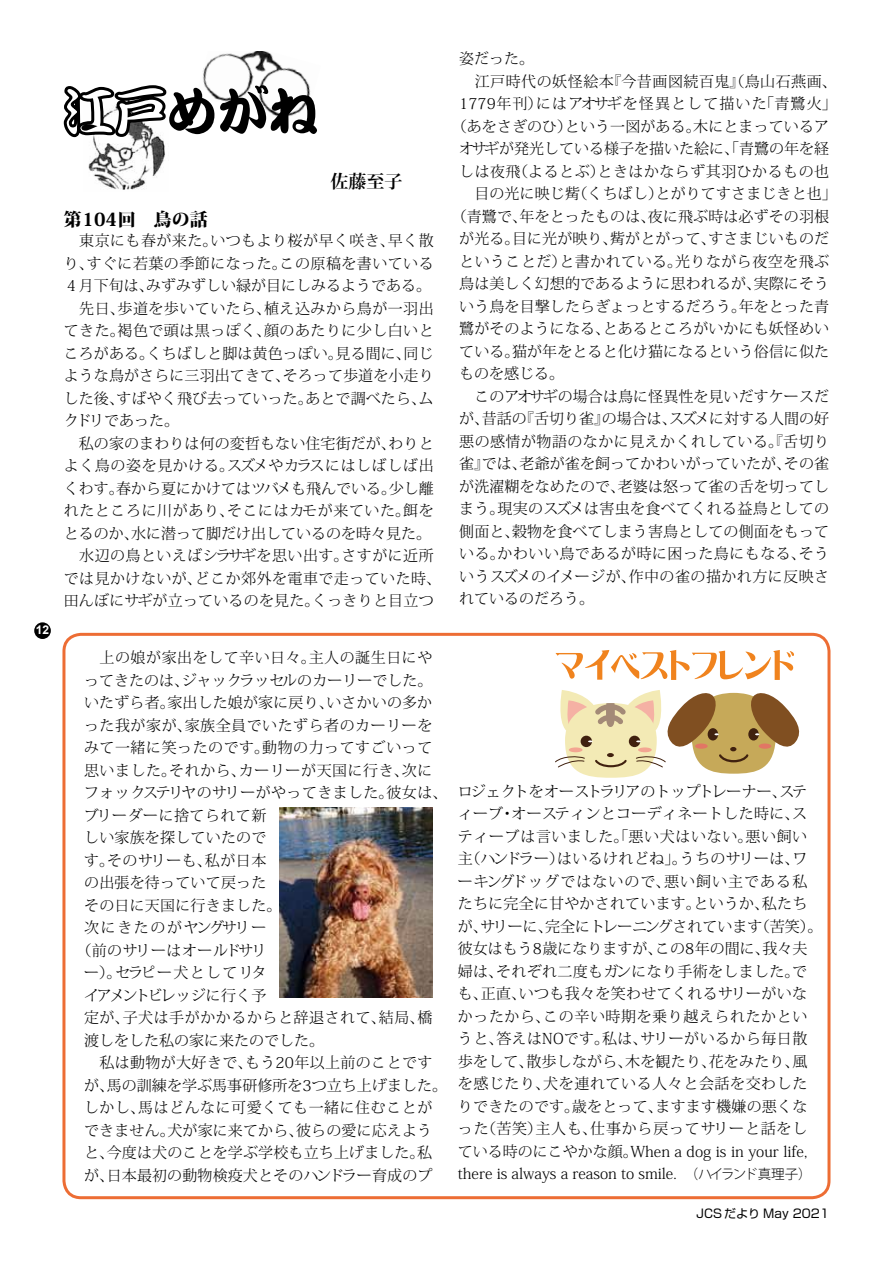
<style>
.page{position:relative;width:893px;height:1263px;background:#fff}
.page>*{position:absolute;margin:0;border:0;box-sizing:border-box;transform-origin:0 0}
.t1{font:800 18px "Koz Min Pro";color:#000}
.t2{font:700 18px "Koz Min Pro";color:#000}
.t3{font:300 15px/22.5px "Koz Min Pro";letter-spacing:.015em;color:#000}
.t4{font:300 15px "Koz Min Pro";letter-spacing:.035em;color:#000}
.t5{font:300 15px "Koz Min Pro";letter-spacing:.075em;color:#000}
.t6{font:300 15px "Koz Min Pro";letter-spacing:.085em;color:#000}
.t7{font:300 15px "Koz Min Pro";letter-spacing:-.07em;color:#000}
.t8{font:300 15px "Koz Min Pro";letter-spacing:.105em;color:#000}
.t9{font:12px "Shin Go";color:#000}
.t10{font:700 12px "Arial";color:#fff}
.s1{font-family:"Koz Go Pro";font-size:13.5px}
</style>
<div class="page">
<div style="left:34px;top:622px;width:17px;height:17px;background:#000;border-radius:50%"></div>
<img style="left:214px;top:51px;width:95px;height:68px">
<img style="left:88px;top:139px;width:77px;height:51px">
<svg style="left:64px;top:58px;width:150px;height:81px"></svg>
<svg style="left:220px;top:85px;width:97px;height:49px"></svg>
<div style="left:62px;top:633px;width:768px;height:566px;border:3px solid #ed6d34;border-radius:17px"></div>
<svg style="left:555px;top:690px;width:245px;height:88px"></svg>
<svg style="left:555px;top:650px;width:239px;height:30px"></svg>
<img style="left:279px;top:807px;width:153px;height:191px">
<p class="t10" style="left:36px;top:622px;width:15px">12</p>
<p class="t2" style="left:330px;top:169px;width:74px">佐藤至子</p>
<p class="t1" style="left:64px;top:206px;width:145px">第104回　鳥の話</p>
<p class="t3" style="left:64px;top:229px;width:379px">　東京にも春が来た。いつもより桜が早く咲き、早く散り、すぐに若葉の季節になった。この原稿を書いている<br>４月下旬は、みずみずしい緑が目にしみるようである。　先日、歩道を歩いていたら、植え込みから鳥が一羽出てきた。褐色で頭は黒っぽく、顔のあたりに少し白いところがある。くちばしと脚は黄色っぽい。見る間に、同じような鳥がさらに三羽出てきて、そろって歩道を小走りした後、すばやく飛び去っていった。あとで調べたら、ムクドリであった。<br>　私の家のまわりは何の変哲もない住宅街だが、わりとよく鳥の姿を見かける。スズメやカラスにはしばしば出くわす。春から夏にかけてはツバメも飛んでいる。少し離れたところに川があり、そこにはカモが来ていた。餌をとるのか、水に潜って脚だけ出しているのを時々見た。　水辺の鳥といえばシラサギを思い出す。さすがに近所では見かけないが、どこか郊外を電車で走っていた時、田んぼにサギが立っているのを見た。くっきりと目立つ</p>
<p class="t4" style="left:84px;top:647px;width:350px">　上の娘が家出をして辛い日々。主人の誕生日にや</p>
<p class="t3" style="left:84px;top:668px;width:350px">ってきたのは、ジャックラッセルのカーリーでした。</p>
<p class="t3" style="left:84px;top:691px;width:350px">いたずら者。家出した娘が家に戻り、いさかいの多か</p>
<p class="t4" style="left:84px;top:714px;width:350px">った我が家が、家族全員でいたずら者のカーリーを</p>
<p class="t4" style="left:84px;top:737px;width:350px">みて一緒に笑ったのです。動物の力ってすごいって</p>
<p class="t4" style="left:84px;top:759px;width:350px">思いました。それから、カーリーが天国に行き、次に</p>
<p class="t3" style="left:84px;top:781px;width:365px">フォックステリヤのサリーがやってきました。彼女は、</p>
<p class="t3" style="left:84px;top:803px;width:184px">ブリーダーに捨てられて新</p>
<p class="t3" style="left:84px;top:826px;width:184px">しい家族を探していたので</p>
<p class="t4" style="left:84px;top:849px;width:184px">す。そのサリーも、私が日本</p>
<p class="t3" style="left:84px;top:871px;width:184px">の出張を待っていて戻った</p>
<p class="t3" style="left:84px;top:893px;width:199px">その日に天国に行きました。</p>
<p class="t8" style="left:84px;top:917px;width:184px">次にきたのがヤングサリー</p>
<p class="t4" style="left:77px;top:939px;width:191px">（前のサリーはオールドサリ</p>
<p class="t6" style="left:84px;top:962px;width:184px">ー）。セラピー犬としてリタ</p>
<p class="t7" style="left:84px;top:984px;width:184px">イアメントビレッジに行く予</p>
<p class="t4" style="left:84px;top:1007px;width:350px">定が、子犬は手がかかるからと辞退されて、結局、橋</p>
<p class="t3" style="left:84px;top:1028px;width:242px">渡しをした私の家に来たのでした。</p>
<p class="t3" style="left:84px;top:1051px;width:350px">　私は動物が大好きで、もう20年以上前のことです</p>
<p class="t3" style="left:84px;top:1073px;width:365px">が、馬の訓練を学ぶ馬事研修所を3つ立ち上げました。</p>
<p class="t4" style="left:84px;top:1097px;width:350px">しかし、馬はどんなに可愛くても一緒に住むことが</p>
<p class="t3" style="left:84px;top:1118px;width:350px">できません。犬が家に来てから、彼らの愛に応えよう</p>
<p class="t3" style="left:84px;top:1141px;width:350px">と、今度は犬のことを学ぶ学校も立ち上げました。私</p>
<p class="t3" style="left:84px;top:1163px;width:350px">が、日本最初の動物検疫犬とそのハンドラー育成のプ</p>
<p class="t3" style="left:459px;top:47px;width:76px">姿だった。</p>
<p class="t4" style="left:459px;top:71px;width:379px">　江戸時代の妖怪絵本『今昔画図続百鬼』（鳥山石燕画、</p>
<p class="t5" style="left:459px;top:93px;width:379px">1779年刊）にはアオサギを怪異として描いた「青鷺火」</p>
<p class="t3" style="left:452px;top:114px;width:379px">（あをさぎのひ）という一図がある。木にとまっているア</p>
<p class="t3" style="left:459px;top:137px;width:371px">オサギが発光している様子を描いた絵に、「青鷺の年を経</p>
<p class="t3" style="left:459px;top:159px;width:371px">しは夜飛（よるとぶ）ときはかならず其羽ひかるもの也</p>
<p class="t3" style="left:459px;top:182px;width:379px">　目の光に映じ觜（くちばし）とがりてすさまじきと也」</p>
<p class="t3" style="left:452px;top:204px;width:379px">（青鷺で、年をとったものは、夜に飛ぶ時は必ずその羽根</p>
<p class="t3" style="left:459px;top:227px;width:371px">が光る。目に光が映り、觜がとがって、すさまじいものだ</p>
<p class="t3" style="left:459px;top:249px;width:371px">ということだ）と書かれている。光りながら夜空を飛ぶ</p>
<p class="t3" style="left:459px;top:272px;width:371px">鳥は美しく幻想的であるように思われるが、実際にそう</p>
<p class="t3" style="left:459px;top:294px;width:371px">いう鳥を目撃したらぎょっとするだろう。年をとった青</p>
<p class="t3" style="left:459px;top:317px;width:371px">鷺がそのようになる、とあるところがいかにも妖怪めい</p>
<p class="t3" style="left:459px;top:339px;width:371px">ている。猫が年をとると化け猫になるという俗信に似た</p>
<p class="t3" style="left:459px;top:362px;width:106px">ものを感じる。</p>
<p class="t3" style="left:459px;top:384px;width:371px">　このアオサギの場合は鳥に怪異性を見いだすケースだ</p>
<p class="t3" style="left:459px;top:407px;width:371px">が、昔話の『舌切り雀』の場合は、スズメに対する人間の好</p>
<p class="t3" style="left:459px;top:429px;width:371px">悪の感情が物語のなかに見えかくれしている。『舌切り</p>
<p class="t3" style="left:459px;top:452px;width:371px">雀』では、老爺が雀を飼ってかわいがっていたが、その雀</p>
<p class="t3" style="left:459px;top:474px;width:371px">が洗濯糊をなめたので、老婆は怒って雀の舌を切ってし</p>
<p class="t3" style="left:459px;top:497px;width:371px">まう。現実のスズメは害虫を食べてくれる益鳥としての</p>
<p class="t3" style="left:459px;top:519px;width:371px">側面と、穀物を食べてしまう害鳥としての側面をもって</p>
<p class="t3" style="left:459px;top:542px;width:371px">いる。かわいい鳥であるが時に困った鳥にもなる、そう</p>
<p class="t3" style="left:459px;top:564px;width:371px">いうスズメのイメージが、作中の雀の描かれ方に反映さ</p>
<p class="t3" style="left:459px;top:587px;width:136px">れているのだろう。</p>
<p class="t3" style="left:458px;top:779px;width:366px">ロジェクトをオーストラリアのトップトレーナー、スティーブ・オースティンとコーディネートした時に、スティーブは言いました。「悪い犬はいない。悪い飼い主（ハンドラー）はいるけれどね」。うちのサリーは、ワーキングドッグではないので、悪い飼い主である私たちに完全に甘やかされています。というか、私たちが、サリーに、完全にトレーニングされています（苦笑）。彼女はもう8歳になりますが、この8年の間に、我々夫婦は、それぞれ二度もガンになり手術をしました。でも、正直、いつも我々を笑わせてくれるサリーがいなかったから、この辛い時期を乗り越えられたかというと、答えはNOです。私は、サリーがいるから毎日散歩をして、散歩しながら、木を観たり、花をみたり、風を感じたり、犬を連れている人々と会話を交わしたりできたのです。歳をとって、ますます機嫌の悪くなった（苦笑）主人も、仕事から戻ってサリーと話をしている時のにこやかな顔。When a dog is in your life, there is always a reason to smile.　<span class="s1">（ハイランド真理子）</span></p>
<p class="t9" style="left:697px;top:1206px;width:134px">JCSだより May 2021</p>
</div>
